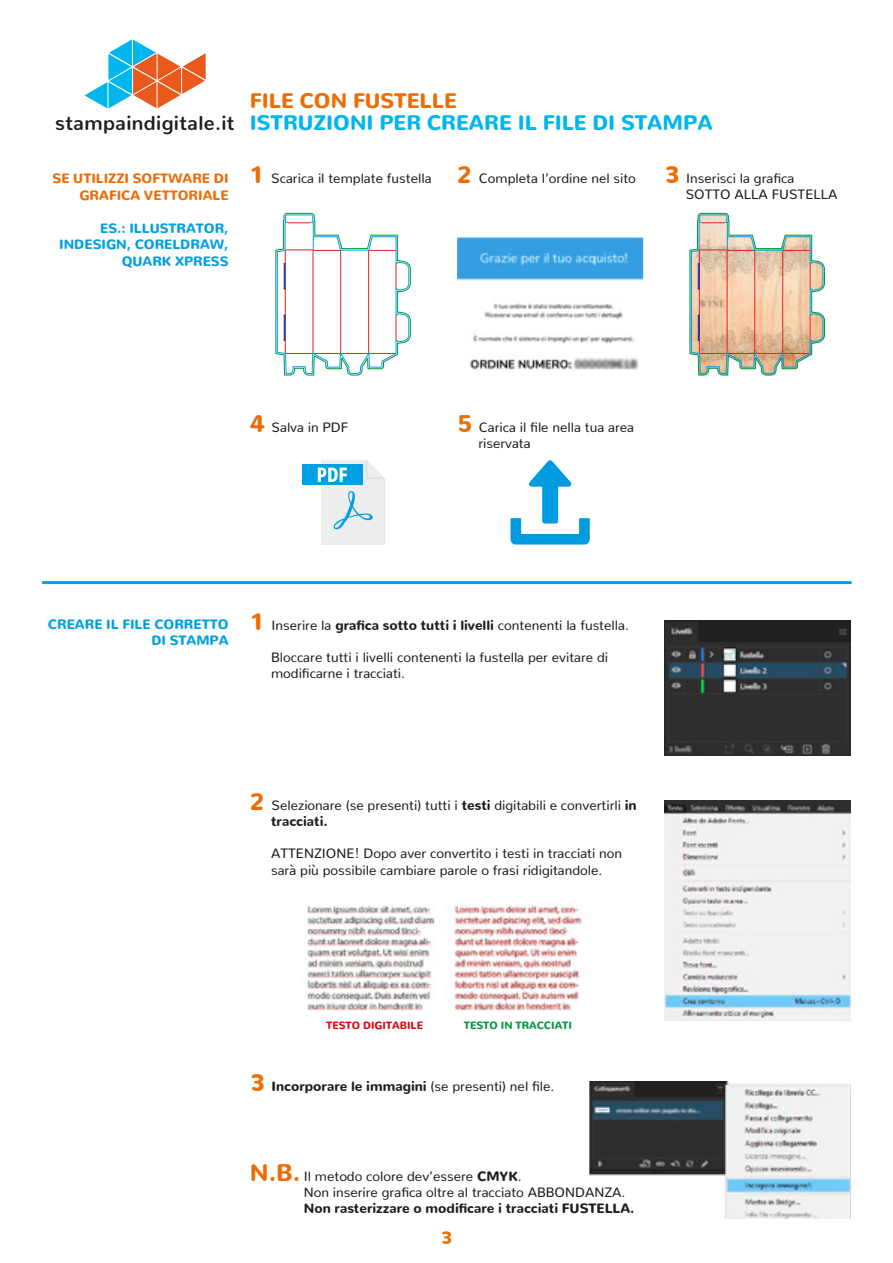
<style>
.page{position:relative;width:893px;height:1263px;background:#fff}
.page>*{position:absolute;margin:0;border:0;box-sizing:border-box;transform-origin:0 0}
.t1{font:900 21px "Nunito";color:#00b6ed}
.t2{font:900 21px "Nunito";color:#ed6d05}
.t3{font:700 19.95px "Nunito";letter-spacing:.02em;color:#1d1d1b}
.t4{font:900 18px "Nunito";color:#ed6d05}
.t5{font:13.5px/16.2px "Nunito";color:#1d1d1b}
.t6{font:900 13.5px "Nunito";color:#1d1d1b}
.t7{font:900 13.5px/16.5px "Nunito";color:#009fe3;text-align:right}
.t8{font:900 13.5px/16.5px "Nunito";color:#ed6d05;text-align:right}
.t9{font:900 10.5px "Nunito";color:#009641}
.t10{font:900 10.5px "Nunito";color:#e30613}
.s1{font-weight:900;font-size:24px;color:#ed6d05}
.s2{font-weight:900}
.s3{font-size:24px;color:#ed6d05}
.s4{font-weight:400}
</style>
<div class="page">
<svg style="left:689px;top:213px;width:136px;height:162px"></svg>
<svg style="left:275px;top:213px;width:136px;height:162px"></svg>
<img style="left:457px;top:237px;width:186px;height:133px">
<div style="left:302px;top:464px;width:60px;height:21px;background:#009fe3"></div>
<svg style="left:318px;top:460px;width:66px;height:84px"></svg>
<svg style="left:510px;top:460px;width:80px;height:84px"></svg>
<img style="left:307px;top:902px;width:275px;height:108px">
<img style="left:664px;top:800px;width:186px;height:220px">
<img style="left:590px;top:1081px;width:260px;height:137px">
<img style="left:664px;top:620px;width:186px;height:135px">
<svg style="left:85px;top:39px;width:121px;height:70px"></svg>
<hr style="left:43px;top:581px;width:807px;height:3px;background:#009fe3">
<h2 class="t3" style="left:55px;top:105px;width:181px">stampaindigitale.it</h2>
<p class="t8" style="left:53px;top:169px;width:177px">SE UTILIZZI SOFTWARE DI<br>GRAFICA VETTORIALE</p>
<p class="t7" style="left:59px;top:218px;width:171px">ES.: ILLUSTRATOR,<br>INDESIGN, CORELDRAW,<br>QUARK XPRESS</p>
<h1 class="t2" style="left:250px;top:81px;width:208px">FILE CON FUSTELLE</h1>
<h1 class="t1" style="left:250px;top:103px;width:464px">ISTRUZIONI PER CREARE IL FILE DI STAMPA</h1>
<p class="t5" style="left:249px;top:169px;width:184px"><span class="s1">1</span> Scarica il template fustella</p>
<p class="t5" style="left:686px;top:169px;width:153px;text-indent:-229px"><span class="s1">2</span> Completa l’ordine nel sito <span class="s1">3</span> Inserisci la grafica<br>SOTTO ALLA FUSTELLA</p>
<p class="t5" style="left:250px;top:417px;width:100px"><span class="s1">4</span> Salva in PDF</p>
<p class="t5" style="left:478px;top:417px;width:157px;text-indent:-21px"><span class="s1">5</span> Carica il file nella tua area riservata</p>
<p class="t7" style="left:48px;top:614px;width:182px">CREARE IL FILE CORRETTO<br>DI STAMPA</p>
<p class="t5" style="left:250px;top:615px;width:381px"><span class="s1">1</span> Inserire la <span class="s2">grafica sotto tutti i livelli</span> contenenti la fustella.</p>
<p class="t5" style="left:271px;top:648px;width:339px">Bloccare tutti i livelli contenenti la fustella per evitare di modificarne i tracciati.</p>
<p class="t5" style="left:271px;top:795px;width:367px;text-indent:-21px"><span class="s1">2</span> Selezionare (se presenti) tutti i <span class="s2">testi</span> digitabili e convertirli <span class="s2">in tracciati.</span></p>
<p class="t5" style="left:271px;top:844px;width:353px">ATTENZIONE! Dopo aver convertito i testi in tracciati non sarà più possibile cambiare parole o frasi ridigitandole.</p>
<p class="t10" style="left:326px;top:1016px;width:98px">TESTO DIGITABILE</p>
<p class="t9" style="left:464px;top:1016px;width:110px">TESTO IN TRACCIATI</p>
<p class="t6" style="left:250px;top:1074px;width:306px"><span class="s3">3</span> Incorporare le immagini <span class="s4">(se presenti) nel file.</span></p>
<p class="t5" style="left:304px;top:1167px;width:323px;text-indent:-54px"><span class="s1">N.B.</span> Il metodo colore dev’essere <span class="s2">CMYK</span>.<br>Non inserire grafica oltre al tracciato ABBONDANZA.</p>
<p class="t6" style="left:304px;top:1196px;width:332px">Non rasterizzare o modificare i tracciati FUSTELLA.</p>
<h3 class="t4" style="left:441px;top:1220px;width:13px">3</h3>
</div>
